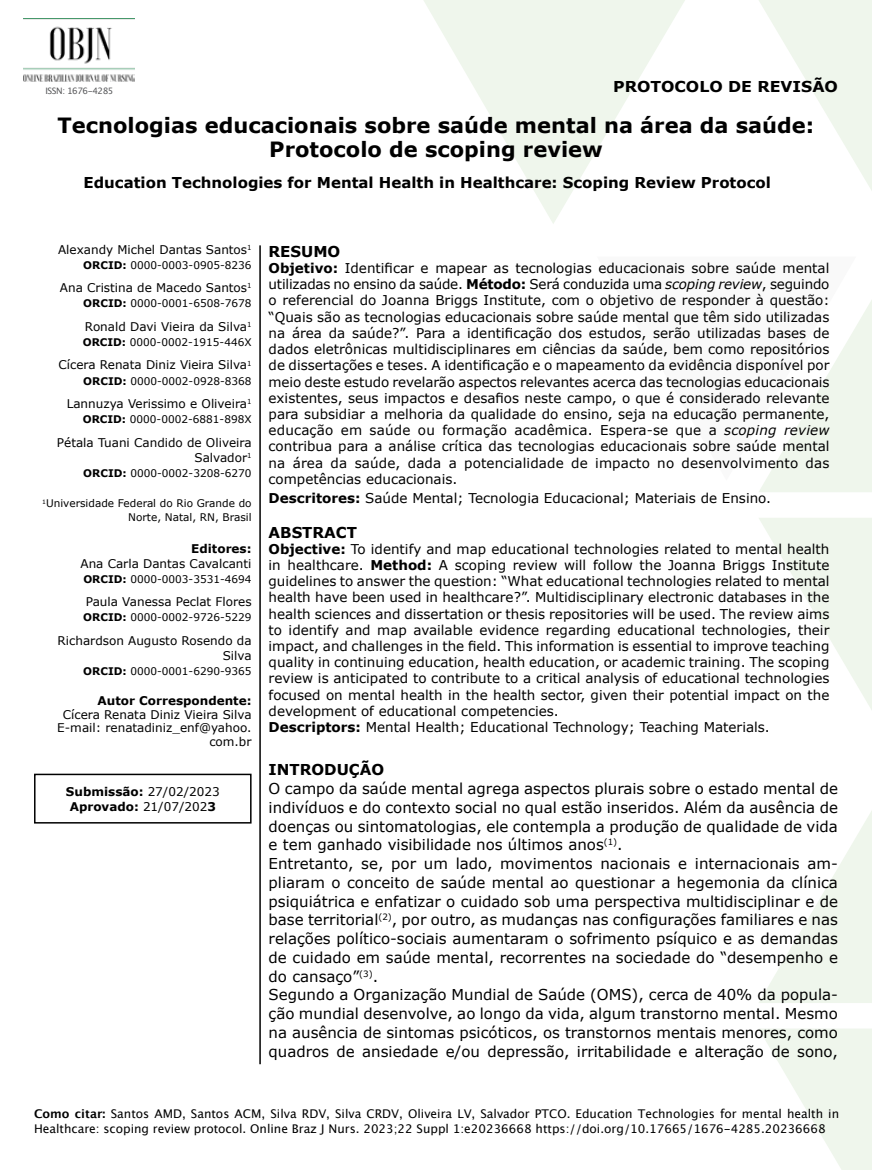
<style>
.page{position:relative;width:872px;height:1170px;background:#fff}
.page>*{position:absolute;margin:0;border:0;box-sizing:border-box;transform-origin:0 0}
.t1{font:700 21px/24px "Verdana";color:#000;text-align:center}
.t2{font:15px/18.8px "Verdana";color:#000}
.t3{font:700 15px "Verdana";color:#000}
.t4{font:700 15px "Verdana";color:#000;scale:1.05 1}
.t5{font:13.5px/16.2px "Verdana";color:#000;text-align:justify}
.t6{font:12px/15px "Verdana";color:#000;text-align:right}
.t7{font:12px/15px "Lucida Grande";color:#000}
.t8{font:700 12px/15px "Verdana";color:#000;text-align:center}
.t9{font:10.5px/13.5px "Verdana";color:#000;text-align:right}
.t10{font:8.85px "Lucida Grande";letter-spacing:-.05em;color:#58595b}
.s1{font-weight:700}
.s2{font-weight:400}
.s3{font-style:italic}
</style>
<div class="page">
<svg style="left:424px;top:0;width:261px;height:224px;fill:#f2f8f0"></svg>
<svg style="left:759px;top:0;width:113px;height:191px"></svg>
<div style="left:759px;top:300px;width:113px;height:192px;background:#eff6ec"></div>
<svg style="left:759px;top:518px;width:113px;height:192px"></svg>
<svg style="left:759px;top:811px;width:113px;height:191px"></svg>
<svg style="left:759px;top:1029px;width:113px;height:140px"></svg>
<svg style="left:759px;top:300px;width:97px;height:180px"></svg>
<hr style="left:259px;top:245px;width:2px;height:819px;background:#000">
<div style="left:34px;top:773px;width:217px;height:50px;border:2px solid #000"></div>
<img style="left:23px;top:19px;width:112px;height:63px">
<p class="t4" style="left:613px;top:77px;width:215px">PROTOCOLO DE REVISÃO</p>
<h1 class="t1" style="left:58px;top:114px;width:758px">Tecnologias educacionais sobre saúde mental na área da saúde:<br>Protocolo de scoping review</h1>
<p class="t3" style="left:83px;top:173px;width:689px">Education Technologies for Mental Health in Healthcare: Scoping Review Protocol</p>
<p class="t10" style="left:46px;top:86px;width:70px">ISSN: 1676-4285</p>
<p class="t6" style="left:58px;top:242px;width:195px">Alexandy Michel Dantas Santos<sup>1</sup></p>
<p class="t9" style="left:83px;top:258px;width:170px"><span class="s1">ORCID:</span> 0000-0003-0905-8236</p>
<p class="t6" style="left:60px;top:281px;width:193px">Ana Cristina de Macedo Santos<sup>1</sup></p>
<p class="t9" style="left:83px;top:297px;width:170px"><span class="s1">ORCID:</span> 0000-0001-6508-7678</p>
<p class="t6" style="left:85px;top:319px;width:168px">Ronald Davi Vieira da Silva<sup>1</sup></p>
<p class="t9" style="left:83px;top:335px;width:170px"><span class="s1">ORCID:</span> 0000-0002-1915-446X</p>
<p class="t6" style="left:58px;top:358px;width:195px">Cícera Renata Diniz Vieira Silva<sup>1</sup></p>
<p class="t9" style="left:83px;top:374px;width:170px"><span class="s1">ORCID:</span> 0000-0002-0928-8368</p>
<p class="t6" style="left:67px;top:396px;width:186px">Lannuzya Verissimo e Oliveira<sup>1</sup></p>
<p class="t9" style="left:83px;top:412px;width:170px"><span class="s1">ORCID:</span> 0000-0002-6881-898X</p>
<p class="t6" style="left:57px;top:435px;width:196px">Pétala Tuani Candido de Oliveira<br>Salvador<sup>1</sup></p>
<p class="t9" style="left:83px;top:466px;width:170px"><span class="s1">ORCID:</span> 0000-0002-3208-6270</p>
<p class="t9" style="left:42px;top:496px;width:211px"><sup>1</sup>Universidade Federal do Rio Grande do<br>Norte, Natal, RN, Brasil</p>
<p class="t8" style="left:191px;top:541px;width:62px">Editores:</p>
<p class="t6" style="left:80px;top:556px;width:173px">Ana Carla Dantas Cavalcanti</p>
<p class="t9" style="left:83px;top:572px;width:170px"><span class="s1">ORCID:</span> 0000-0003-3531-4694</p>
<p class="t6" style="left:86px;top:594px;width:167px">Paula Vanessa Peclat Flores</p>
<p class="t9" style="left:83px;top:610px;width:170px"><span class="s1">ORCID:</span> 0000-0002-9726-5229</p>
<p class="t6" style="left:58px;top:633px;width:195px">Richardson Augusto Rosendo da<br>Silva</p>
<p class="t9" style="left:83px;top:664px;width:170px"><span class="s1">ORCID:</span> 0000-0001-6290-9365</p>
<p class="t8" style="left:98px;top:693px;width:155px">Autor Correspondente:</p>
<p class="t6" style="left:57px;top:707px;width:196px;line-height:13.5px">Cícera Renata Diniz Vieira Silva<br>E-mail: renatadiniz_enf@yahoo. com.br</p>
<p class="t8" style="left:66px;top:783px;width:155px">Submissão: <span class="s2">27/02/2023<br></span>Aprovado: <span class="s2">21/07/202</span>3</p>
<p class="t3" style="left:268px;top:241px;width:73px">RESUMO</p>
<p class="t5" style="left:268px;top:260px;width:562px"><span class="s1">Objetivo:</span> Identificar e mapear as tecnologias educacionais sobre saúde mental utilizadas no ensino da saúde. <span class="s1">Método:</span> Será conduzida uma <span class="s3">scoping review</span>, seguindo o referencial do Joanna Briggs Institute, com o objetivo de responder à questão: “Quais são as tecnologias educacionais sobre saúde mental que têm sido utilizadas na área da saúde?”. Para a identificação dos estudos, serão utilizadas bases de dados eletrônicas multidisciplinares em ciências da saúde, bem como repositórios de dissertações e teses. A identificação e o mapeamento da evidência disponível por meio deste estudo revelarão aspectos relevantes acerca das tecnologias educacionais existentes, seus impactos e desafios neste campo, o que é considerado relevante para subsidiar a melhoria da qualidade do ensino, seja na educação permanente, educação em saúde ou formação acadêmica. Espera-se que a <span class="s3">scoping review </span>contribua para a análise crítica das tecnologias educacionais sobre saúde mental na área da saúde, dada a potencialidade de impacto no desenvolvimento das competências educacionais.</p>
<p class="t5" style="left:268px;top:489px;width:504px"><span class="s1">Descritores:</span> Saúde Mental; Tecnologia Educacional; Materiais de Ensino.</p>
<p class="t3" style="left:268px;top:522px;width:90px">ABSTRACT</p>
<p class="t5" style="left:268px;top:541px;width:562px;text-align:left"><span class="s1">Objective:</span> To identify and map educational technologies related to mental health in healthcare. <span class="s1">Method:</span> A scoping review will follow the Joanna Briggs Institute guidelines to answer the question: “What educational technologies related to mental health have been used in healthcare?”. Multidisciplinary electronic databases in the health sciences and dissertation or thesis repositories will be used. The review aims to identify and map available evidence regarding educational technologies, their impact, and challenges in the field. This information is essential to improve teaching quality in continuing education, health education, or academic training. The scoping review is anticipated to contribute to a critical analysis of educational technologies focused on mental health in the health sector, given their potential impact on the development of educational competencies.<br><span class="s1">Descriptors:</span> Mental Health; Educational Technology; Teaching Materials.</p>
<p class="t3" style="left:268px;top:760px;width:117px">INTRODUÇÃO</p>
<p class="t2" style="left:268px;top:779px;width:571px">O campo da saúde mental agrega aspectos plurais sobre o estado mental de indivíduos e do contexto social no qual estão inseridos. Além da ausência de doenças ou sintomatologias, ele contempla a produção de qualidade de vida e tem ganhado visibilidade nos últimos anos<sup>(1)</sup>.<br>Entretanto, se, por um lado, movimentos nacionais e internacionais am&shy;pliaram o conceito de saúde mental ao questionar a hegemonia da clínica psiquiátrica e enfatizar o cuidado sob uma perspectiva multidisciplinar e de base territorial<sup>(2)</sup>, por outro, as mudanças nas configurações familiares e nas relações político-sociais aumentaram o sofrimento psíquico e as demandas de cuidado em saúde mental, recorrentes na sociedade do “desempenho e do cansaço”<sup>(3)</sup>.<br>Segundo a Organização Mundial de Saúde (OMS), cerca de 40% da popula&shy;ção mundial desenvolve, ao longo da vida, algum transtorno mental. Mesmo na ausência de sintomas psicóticos, os transtornos mentais menores, como quadros de ansiedade e/ou depressão, irritabilidade e alteração de sono,</p>
<p class="t7" style="left:34px;top:1105px;width:806px"><span class="s1">Como citar:</span> Santos AMD, Santos ACM, Silva RDV, Silva CRDV, Oliveira LV, Salvador PTCO. Education Technologies for mental health in<br>Healthcare: scoping review protocol. Online Braz J Nurs. 2023;22 Suppl 1:e20236668 https://doi.org/10.17665/1676-4285.20236668</p>
</div>
